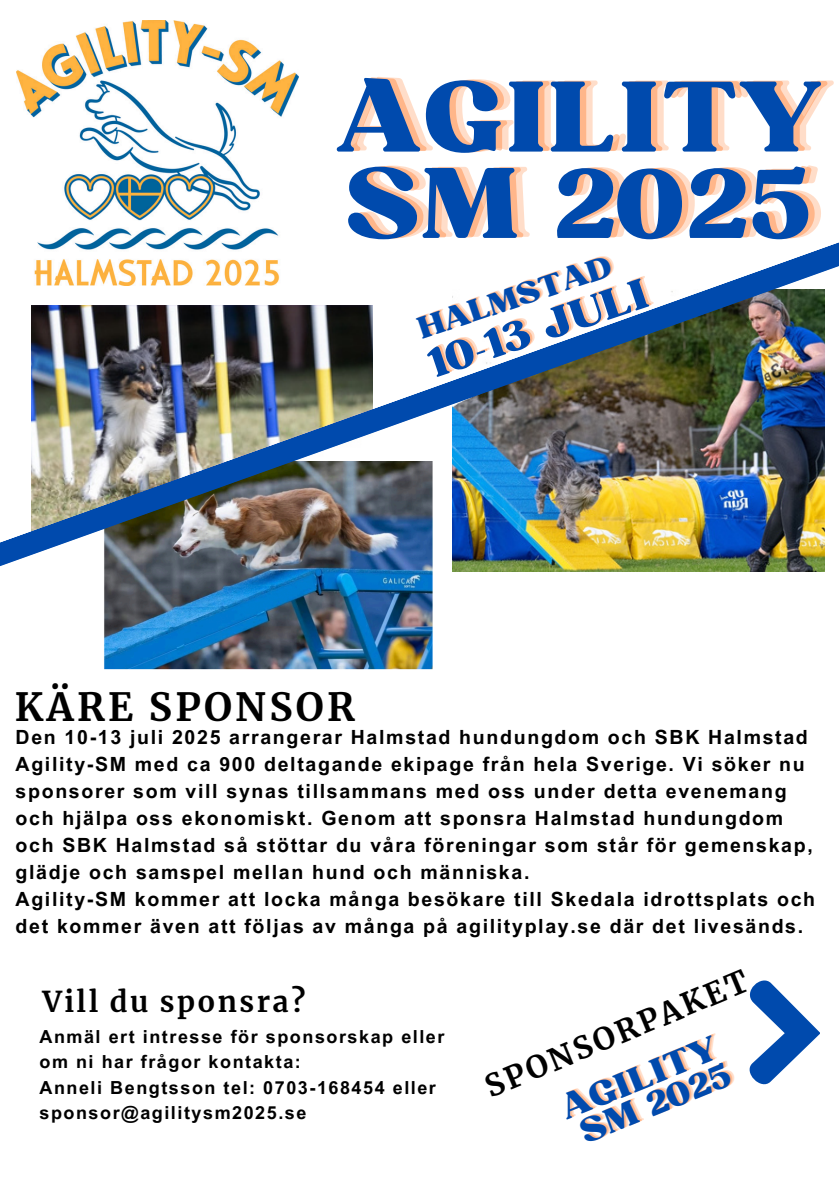
<style>
.page{position:relative;width:839px;height:1191px;background:#fff}
.page>*{position:absolute;margin:0;border:0;box-sizing:border-box;transform-origin:0 0}
.t1{font:96.6px "Bugaki";letter-spacing:-.655em;color:#004aad}
.t2{font:96.6px "Bugaki";letter-spacing:-.555em;color:#004aad}
.t3{font:40.6px "Bugaki";color:#004aad}
.t4{font:700 38.4px "Merriweather";letter-spacing:.085em;color:#000}
.t5{font:33px "Bugaki";color:#004aad}
.t6{font:700 30.4px "Merriweather";color:#000}
.t7{font:29.6px "Bugaki";color:#004aad}
.t8{font:700 28.4px "Merriweather";letter-spacing:.085em;color:#000}
.t9{font:700 19.6px/27px "Arial MT Pro";letter-spacing:.085em;color:#000}
.t10{font:700 18px/25.6px "Arial MT Pro";letter-spacing:.085em;color:#000}
.s1{color:rgb(255 145 77/.3)}
</style>
<div class="page">
<svg style="left:749px;top:980px;width:70px;height:105px"></svg>
<img style="left:16px;top:20px;width:282px;height:219px">
<img style="left:104px;top:615px;width:329px;height:55px">
<img style="left:0;top:239px;width:838px;height:376px">
<p class="t1" style="left:334px;top:57px;width:501px">A<span class="s1">A</span> G<span class="s1">G</span> I<span class="s1">I</span> L<span class="s1">L</span> I<span class="s1">I</span> T<span class="s1">T</span> Y<span class="s1">Y</span></p>
<h1 class="t2" style="left:344px;top:144px;width:480px">S<span class="s1">S</span> M<span class="s1">M</span> 2<span class="s1">2</span> 0<span class="s1">0</span> 2<span class="s1">2</span> 5<span class="s1">5</span></h1>
<p class="t3" style="left:421px;top:340px;width:232px;rotate:-18deg">10-13 JULI</p>
<h2 class="t7" style="left:413px;top:311px;width:204px;rotate:-18deg">HALMSTAD</h2>
<p class="t4" style="left:15px;top:683px;width:341px">KÄRE SPONSOR</p>
<p class="t9" style="left:16px;top:726px;width:798px">Den 10-13 juli 2025 arrangerar Halmstad hundungdom och SBK Halmstad Agility-SM med ca 900 deltagande ekipage från hela Sverige. Vi söker nu sponsorer som vill synas tillsammans med oss under detta evenemang och hjälpa oss ekonomiskt. Genom att sponsra Halmstad hundungdom och SBK Halmstad så stöttar du våra föreningar som står för gemenskap, glädje och samspel mellan hund och människa.</p>
<p class="t9" style="left:16px;top:888px;width:801px">Agility-SM kommer att locka många besökare till Skedala idrottsplats och det kommer även att följas av många på agilityplay.se där det livesänds.</p>
<h4 class="t8" style="left:42px;top:984px;width:264px">Vill du sponsra?</h4>
<p class="t10" style="left:39px;top:1026px;width:406px">Anmäl ert intresse för sponsorskap eller om ni har frågor kontakta:<br>Anneli Bengtsson tel: 0703-168454 eller sponsor@agilitysm2025.se</p>
<p class="t6" style="left:479px;top:1071px;width:283px;rotate:-23deg">SPONSORPAKET</p>
<p class="t5" style="left:554px;top:1090px;width:168px;rotate:-22deg">AGILITY</p>
<h5 class="t5" style="left:573px;top:1114px;width:161px;rotate:-22deg">SM 2025</h5>
</div>
